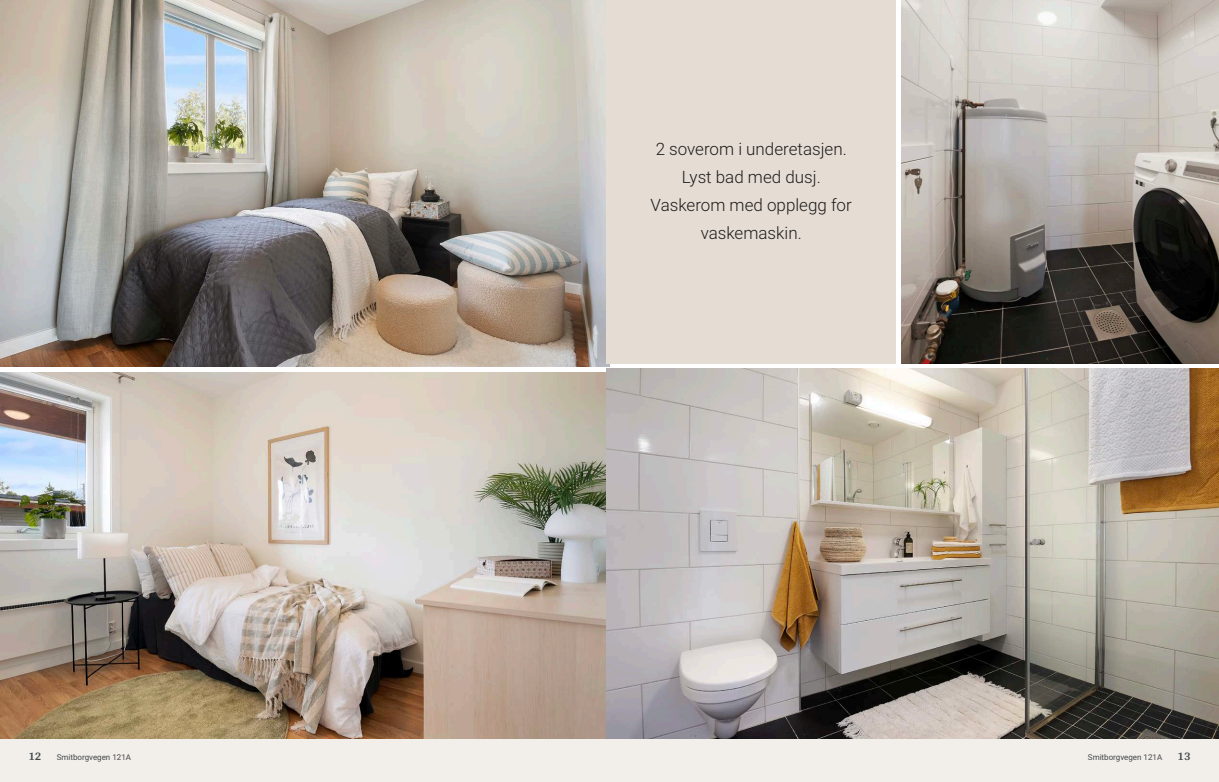
<style>
.page{position:relative;width:1219px;height:782px;background:#fff}
.page>*{position:absolute;margin:0;border:0;box-sizing:border-box;transform-origin:0 0}
.t1{font:300 17px/28px "Roboto";color:#1d1d1b;text-align:center}
.t2{font:700 12px "Arya";color:#414749}
.t3{font:8px "Roboto";color:#414749}
</style>
<div class="page">
<img style="left:0;top:0;width:609px;height:367px">
<img style="left:0;top:372px;width:607px;height:367px">
<div style="left:0;top:739px;width:612px;height:42px;background:#f2eeea"></div>
<img style="left:607px;top:369px;width:612px;height:370px">
<img style="left:901px;top:0;width:318px;height:363px">
<div style="left:607px;top:739px;width:612px;height:42px;background:#f2eeea"></div>
<div style="left:607px;top:0;width:289px;height:363px;background:#e5dcd4"></div>
<p class="t1" style="left:651px;top:134px;width:203px">2 soverom i underetasjen.<br>Lyst bad med dusj.<br>Vaskerom med opplegg for vaskemaskin.</p>
<p class="t2" style="left:28px;top:749px;width:15px">12</p>
<p class="t3" style="left:57px;top:751px;width:76px">Smitborgvegen 121A</p>
<p class="t3" style="left:1088px;top:751px;width:76px">Smitborgvegen 121A</p>
<p class="t2" style="left:1177px;top:749px;width:15px">13</p>
</div>
